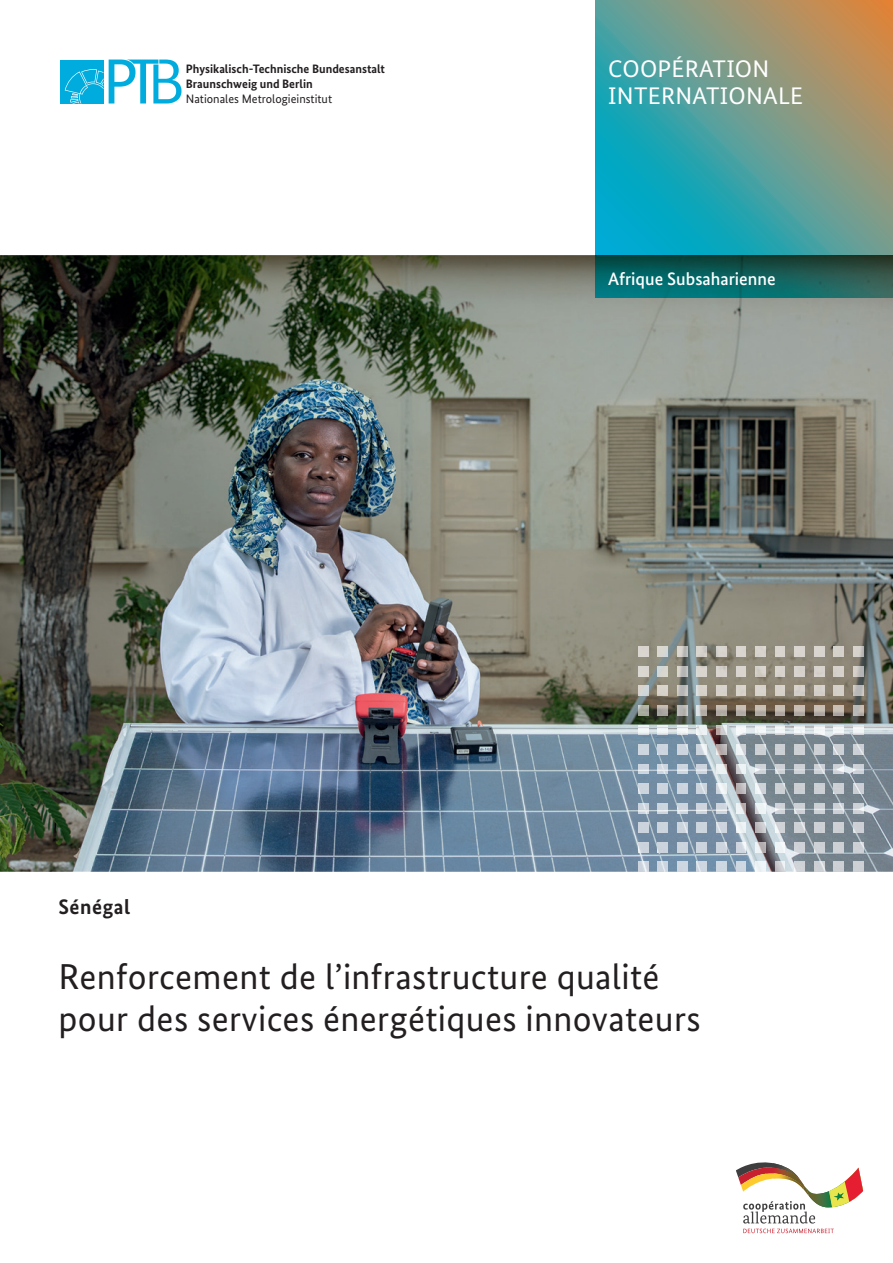
<style>
.page{position:relative;width:893px;height:1263px;background:#fff}
.page>*{position:absolute;margin:0;border:0;box-sizing:border-box;transform-origin:0 0}
.t1{font:36px/42px "Bundes Sans";letter-spacing:.01em;color:#231f20}
.t2{font:24px/27px "Bundes Sans";letter-spacing:.01em;color:#fff}
.t3{font:700 21px "Bundes Sans";letter-spacing:.025em;color:#231f20}
.t4{font:500 18px "Bundes Sans";color:#fff}
.t5{font:700 12.15px/15.3px "Bundes Sans";color:#231f20}
.t6{font:12.15px "Bundes Sans";color:#231f20}
</style>
<div class="page">
<img style="left:0;top:255px;width:893px;height:617px">
<svg style="left:638px;top:647px;width:10px;height:10px"></svg>
<svg style="left:658px;top:647px;width:10px;height:10px"></svg>
<svg style="left:677px;top:647px;width:10px;height:10px"></svg>
<svg style="left:697px;top:647px;width:10px;height:10px"></svg>
<svg style="left:716px;top:647px;width:10px;height:10px"></svg>
<svg style="left:736px;top:647px;width:10px;height:10px"></svg>
<svg style="left:756px;top:647px;width:9px;height:10px"></svg>
<svg style="left:775px;top:647px;width:10px;height:10px"></svg>
<svg style="left:795px;top:647px;width:9px;height:10px"></svg>
<svg style="left:814px;top:647px;width:10px;height:10px"></svg>
<svg style="left:834px;top:647px;width:10px;height:10px"></svg>
<svg style="left:853px;top:647px;width:10px;height:10px"></svg>
<svg style="left:638px;top:666px;width:10px;height:10px"></svg>
<svg style="left:658px;top:666px;width:10px;height:10px"></svg>
<svg style="left:677px;top:666px;width:10px;height:10px"></svg>
<svg style="left:697px;top:666px;width:10px;height:10px"></svg>
<svg style="left:716px;top:666px;width:10px;height:10px"></svg>
<svg style="left:736px;top:666px;width:10px;height:10px"></svg>
<svg style="left:756px;top:666px;width:9px;height:10px"></svg>
<svg style="left:775px;top:666px;width:10px;height:10px"></svg>
<svg style="left:795px;top:666px;width:9px;height:10px"></svg>
<svg style="left:814px;top:666px;width:10px;height:10px"></svg>
<svg style="left:834px;top:666px;width:10px;height:10px"></svg>
<svg style="left:853px;top:666px;width:10px;height:10px"></svg>
<svg style="left:638px;top:686px;width:10px;height:10px"></svg>
<svg style="left:658px;top:686px;width:10px;height:10px"></svg>
<svg style="left:677px;top:686px;width:10px;height:10px"></svg>
<svg style="left:697px;top:686px;width:10px;height:10px"></svg>
<svg style="left:716px;top:686px;width:10px;height:10px"></svg>
<svg style="left:736px;top:686px;width:10px;height:10px"></svg>
<svg style="left:756px;top:686px;width:9px;height:10px"></svg>
<svg style="left:775px;top:686px;width:10px;height:10px"></svg>
<svg style="left:795px;top:686px;width:9px;height:10px"></svg>
<svg style="left:814px;top:686px;width:10px;height:10px"></svg>
<svg style="left:834px;top:686px;width:10px;height:10px"></svg>
<svg style="left:853px;top:686px;width:10px;height:10px"></svg>
<svg style="left:638px;top:705px;width:10px;height:10px"></svg>
<svg style="left:658px;top:705px;width:10px;height:10px"></svg>
<svg style="left:677px;top:705px;width:10px;height:10px"></svg>
<svg style="left:697px;top:705px;width:10px;height:10px"></svg>
<svg style="left:716px;top:705px;width:10px;height:10px"></svg>
<svg style="left:736px;top:705px;width:10px;height:10px"></svg>
<svg style="left:756px;top:705px;width:9px;height:10px"></svg>
<svg style="left:775px;top:705px;width:10px;height:10px"></svg>
<svg style="left:795px;top:705px;width:9px;height:10px"></svg>
<svg style="left:814px;top:705px;width:10px;height:10px"></svg>
<svg style="left:834px;top:705px;width:10px;height:10px"></svg>
<svg style="left:853px;top:705px;width:10px;height:10px"></svg>
<svg style="left:638px;top:725px;width:10px;height:10px"></svg>
<svg style="left:658px;top:725px;width:10px;height:10px"></svg>
<svg style="left:677px;top:725px;width:10px;height:10px"></svg>
<svg style="left:697px;top:725px;width:10px;height:10px"></svg>
<svg style="left:716px;top:725px;width:10px;height:10px"></svg>
<svg style="left:736px;top:725px;width:10px;height:10px"></svg>
<svg style="left:756px;top:725px;width:9px;height:10px"></svg>
<svg style="left:775px;top:725px;width:10px;height:10px"></svg>
<svg style="left:795px;top:725px;width:9px;height:10px"></svg>
<svg style="left:814px;top:725px;width:10px;height:10px"></svg>
<svg style="left:834px;top:725px;width:10px;height:10px"></svg>
<svg style="left:853px;top:725px;width:10px;height:10px"></svg>
<svg style="left:638px;top:745px;width:10px;height:9px"></svg>
<svg style="left:658px;top:745px;width:10px;height:9px"></svg>
<svg style="left:677px;top:745px;width:10px;height:9px"></svg>
<svg style="left:697px;top:745px;width:10px;height:9px"></svg>
<svg style="left:716px;top:745px;width:10px;height:9px"></svg>
<svg style="left:736px;top:745px;width:10px;height:9px"></svg>
<svg style="left:756px;top:745px;width:9px;height:9px"></svg>
<svg style="left:775px;top:745px;width:10px;height:9px"></svg>
<svg style="left:795px;top:745px;width:9px;height:9px"></svg>
<svg style="left:814px;top:745px;width:10px;height:9px"></svg>
<svg style="left:834px;top:745px;width:10px;height:9px"></svg>
<svg style="left:853px;top:745px;width:10px;height:9px"></svg>
<svg style="left:638px;top:764px;width:10px;height:10px"></svg>
<svg style="left:658px;top:764px;width:10px;height:10px"></svg>
<svg style="left:677px;top:764px;width:10px;height:10px"></svg>
<svg style="left:697px;top:764px;width:10px;height:10px"></svg>
<svg style="left:716px;top:764px;width:10px;height:10px"></svg>
<svg style="left:736px;top:764px;width:10px;height:10px"></svg>
<svg style="left:756px;top:764px;width:9px;height:10px"></svg>
<svg style="left:775px;top:764px;width:10px;height:10px"></svg>
<svg style="left:795px;top:764px;width:9px;height:10px"></svg>
<svg style="left:814px;top:764px;width:10px;height:10px"></svg>
<svg style="left:834px;top:764px;width:10px;height:10px"></svg>
<svg style="left:853px;top:764px;width:10px;height:10px"></svg>
<svg style="left:638px;top:784px;width:10px;height:9px"></svg>
<svg style="left:658px;top:784px;width:10px;height:9px"></svg>
<svg style="left:677px;top:784px;width:10px;height:9px"></svg>
<svg style="left:697px;top:784px;width:10px;height:9px"></svg>
<svg style="left:716px;top:784px;width:10px;height:9px"></svg>
<svg style="left:736px;top:784px;width:10px;height:9px"></svg>
<svg style="left:756px;top:784px;width:9px;height:9px"></svg>
<svg style="left:775px;top:784px;width:10px;height:9px"></svg>
<svg style="left:795px;top:784px;width:9px;height:9px"></svg>
<svg style="left:814px;top:784px;width:10px;height:9px"></svg>
<svg style="left:834px;top:784px;width:10px;height:9px"></svg>
<svg style="left:853px;top:784px;width:10px;height:9px"></svg>
<svg style="left:638px;top:803px;width:10px;height:10px"></svg>
<svg style="left:658px;top:803px;width:10px;height:10px"></svg>
<svg style="left:677px;top:803px;width:10px;height:10px"></svg>
<svg style="left:697px;top:803px;width:10px;height:10px"></svg>
<svg style="left:716px;top:803px;width:10px;height:10px"></svg>
<svg style="left:736px;top:803px;width:10px;height:10px"></svg>
<svg style="left:756px;top:803px;width:9px;height:10px"></svg>
<svg style="left:775px;top:803px;width:10px;height:10px"></svg>
<svg style="left:795px;top:803px;width:9px;height:10px"></svg>
<svg style="left:814px;top:803px;width:10px;height:10px"></svg>
<svg style="left:834px;top:803px;width:10px;height:10px"></svg>
<svg style="left:853px;top:803px;width:10px;height:10px"></svg>
<svg style="left:638px;top:823px;width:10px;height:10px"></svg>
<svg style="left:658px;top:823px;width:10px;height:10px"></svg>
<svg style="left:677px;top:823px;width:10px;height:10px"></svg>
<svg style="left:697px;top:823px;width:10px;height:10px"></svg>
<svg style="left:716px;top:823px;width:10px;height:10px"></svg>
<svg style="left:736px;top:823px;width:10px;height:10px"></svg>
<svg style="left:756px;top:823px;width:9px;height:10px"></svg>
<svg style="left:775px;top:823px;width:10px;height:10px"></svg>
<svg style="left:795px;top:823px;width:9px;height:10px"></svg>
<svg style="left:814px;top:823px;width:10px;height:10px"></svg>
<svg style="left:834px;top:823px;width:10px;height:10px"></svg>
<svg style="left:853px;top:823px;width:10px;height:10px"></svg>
<svg style="left:638px;top:842px;width:10px;height:10px"></svg>
<svg style="left:658px;top:842px;width:10px;height:10px"></svg>
<svg style="left:677px;top:842px;width:10px;height:10px"></svg>
<svg style="left:697px;top:842px;width:10px;height:10px"></svg>
<svg style="left:716px;top:842px;width:10px;height:10px"></svg>
<svg style="left:736px;top:842px;width:10px;height:10px"></svg>
<svg style="left:756px;top:842px;width:9px;height:10px"></svg>
<svg style="left:775px;top:842px;width:10px;height:10px"></svg>
<svg style="left:795px;top:842px;width:9px;height:10px"></svg>
<svg style="left:814px;top:842px;width:10px;height:10px"></svg>
<svg style="left:834px;top:842px;width:10px;height:10px"></svg>
<svg style="left:853px;top:842px;width:10px;height:10px"></svg>
<svg style="left:638px;top:862px;width:10px;height:10px"></svg>
<svg style="left:658px;top:862px;width:10px;height:10px"></svg>
<svg style="left:677px;top:862px;width:10px;height:10px"></svg>
<svg style="left:697px;top:862px;width:10px;height:10px"></svg>
<svg style="left:716px;top:862px;width:10px;height:10px"></svg>
<svg style="left:736px;top:862px;width:10px;height:10px"></svg>
<svg style="left:756px;top:862px;width:9px;height:10px"></svg>
<svg style="left:775px;top:862px;width:10px;height:10px"></svg>
<svg style="left:795px;top:862px;width:9px;height:10px"></svg>
<svg style="left:814px;top:862px;width:10px;height:10px"></svg>
<svg style="left:834px;top:862px;width:10px;height:10px"></svg>
<svg style="left:853px;top:862px;width:10px;height:10px"></svg>
<svg style="left:595px;top:0;width:298px;height:255px;background:#609d93"></svg>
<img style="left:595px;top:255px;width:298px;height:43px">
<svg style="left:736px;top:1162px;width:123px;height:71px"></svg>
<img style="left:806px;top:1188px;width:23px;height:19px">
<img style="left:829px;top:1188px;width:6px;height:19px">
<svg style="left:834px;top:1168px;width:29px;height:38px"></svg>
<div style="left:60px;top:60px;width:44px;height:44px;background:#00acdd"></div>
<svg style="left:65px;top:60px;width:116px;height:44px"></svg>
<p class="t5" style="left:186px;top:61px;width:201px">Physikalisch-Technische Bundesanstalt<br>Braunschweig und Berlin</p>
<p class="t6" style="left:186px;top:92px;width:148px">Nationales Metrologieinstitut</p>
<p class="t2" style="left:608px;top:55px;width:196px">COOPÉRATION<br>INTERNATIONALE</p>
<p class="t4" style="left:608px;top:268px;width:169px">Afrique Subsaharienne</p>
<p class="t3" style="left:58px;top:894px;width:73px">Sénégal</p>
<p class="t1" style="left:58px;top:955px;width:644px">Renforcement de l’infrastructure qualité pour des services énergétiques innovateurs</p>
</div>
